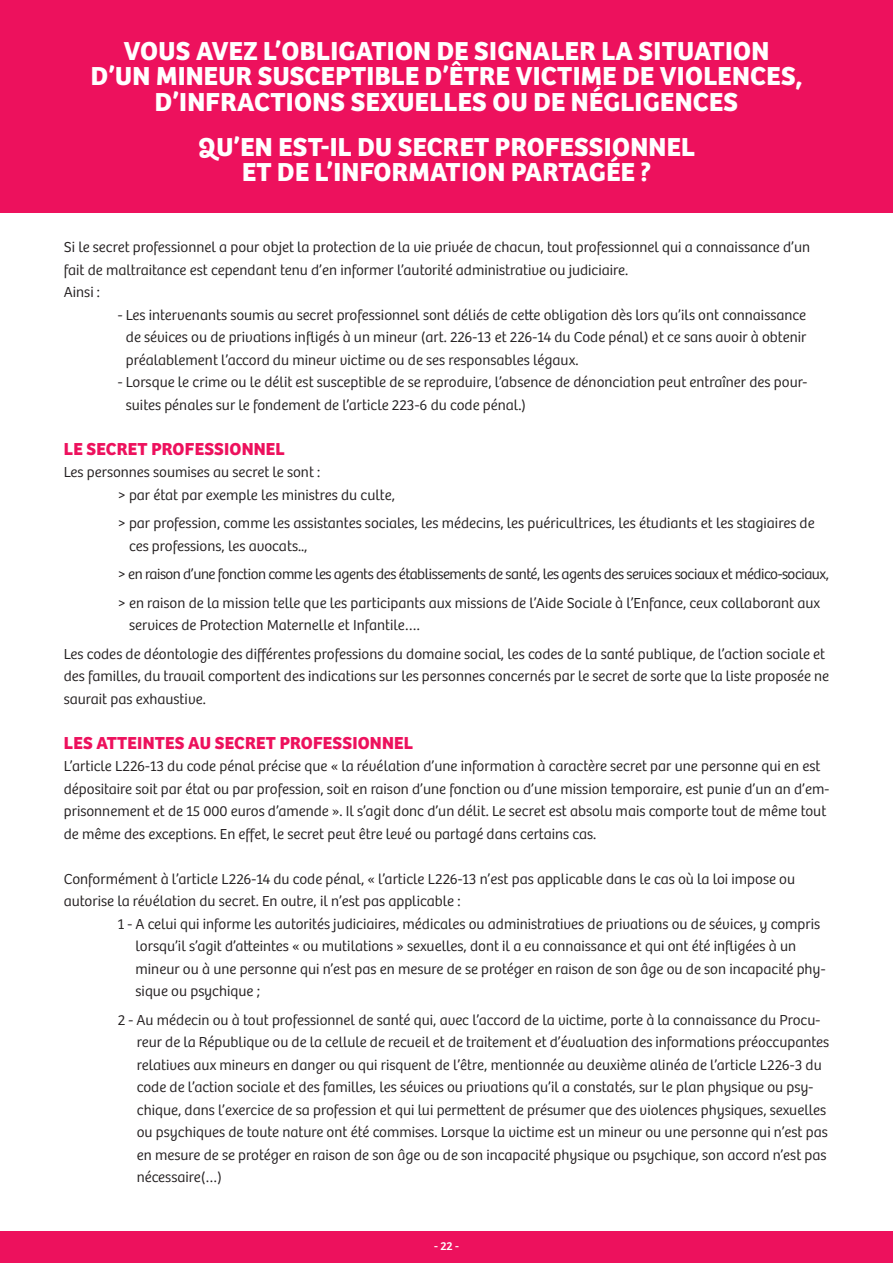
<style>
.page{position:relative;width:893px;height:1263px;background:#fff}
.page>*{position:absolute;margin:0;border:0;box-sizing:border-box;transform-origin:0 0}
.t1{font:700 27px/25.5px "Bree";letter-spacing:.01em;color:#fff;text-align:center}
.t2{font:700 18px "Bree";letter-spacing:.01em;color:#ed115d}
.t3{font:300 15px/22.5px "Bree";color:#231f20}
.t4{font:300 15px "Bree";letter-spacing:-.03em;color:#231f20}
.t5{font:12px "Bree";color:#fff}
</style>
<div class="page">
<div style="left:0;top:1231px;width:893px;height:32px;background:#ed115d"></div>
<div style="left:0;top:0;width:893px;height:213px;background:#ed115d"></div>
<p class="t1" style="left:91px;top:36px;width:713px">VOUS AVEZ L’OBLIGATION DE SIGNALER LA SITUATION<br>D’UN MINEUR SUSCEPTIBLE D’ÊTRE VICTIME DE VIOLENCES,<br>D’INFRACTIONS SEXUELLES OU DE NÉGLIGENCES</p>
<p class="t1" style="left:198px;top:132px;width:498px">QU’EN EST-IL DU SECRET PROFESSIONNEL</p>
<p class="t1" style="left:242px;top:157px;width:411px">ET DE L’INFORMATION PARTAGÉE ?</p>
<p class="t3" style="left:64px;top:235px;width:748px">Si le secret professionnel a pour objet la protection de la vie privée de chacun, tout professionnel qui a connaissance d’un fait de maltraitance est cependant tenu d’en informer l’autorité administrative ou judiciaire.</p>
<p class="t3" style="left:64px;top:280px;width:38px">Ainsi :</p>
<p class="t3" style="left:126px;top:302px;width:682px;text-align:justify;text-indent:-8px">- Les intervenants soumis au secret professionnel sont déliés de cette obligation dès lors qu’ils ont connaissance de sévices ou de privations infligés à un mineur (art. 226-13 et 226-14 du Code pénal) et ce sans avoir à obtenir préalablement l’accord du mineur victime ou de ses responsables légaux.</p>
<p class="t3" style="left:126px;top:370px;width:683px;text-indent:-8px">- Lorsque le crime ou le délit est susceptible de se reproduire, l’absence de dénonciation peut entraîner des pour&shy;suites pénales sur le fondement de l’article 223-6 du code pénal.)</p>
<p class="t2" style="left:64px;top:434px;width:222px">LE SECRET PROFESSIONNEL</p>
<p class="t3" style="left:64px;top:460px;width:258px">Les personnes soumises au secret le sont :</p>
<p class="t3" style="left:118px;top:482px;width:279px">&gt; par état par exemple les ministres du culte,</p>
<p class="t3" style="left:129px;top:511px;width:687px;text-indent:-11px">&gt; par profession, comme les assistantes sociales, les médecins, les puéricultrices, les étudiants et les stagiaires de ces professions, les avocats..,</p>
<p class="t4" style="left:118px;top:563px;width:713px">&gt; en raison d’une fonction comme les agents des établissements de santé, les agents des services sociaux et médico-sociaux,</p>
<p class="t3" style="left:129px;top:590px;width:693px;text-indent:-11px">&gt; en raison de la mission telle que les participants aux missions de l’Aide Sociale à l’Enfance, ceux collaborant aux services de Protection Maternelle et Infantile….</p>
<p class="t3" style="left:64px;top:641px;width:767px">Les codes de déontologie des différentes professions du domaine social, les codes de la santé publique, de l’action sociale et des familles, du travail comportent des indications sur les personnes concernés par le secret de sorte que la liste proposée ne saurait pas exhaustive.</p>
<p class="t2" style="left:64px;top:728px;width:351px">LES ATTEINTES AU SECRET PROFESSIONNEL</p>
<p class="t3" style="left:64px;top:754px;width:767px">L’article L226-13 du code pénal précise que « la révélation d’une information à caractère secret par une personne qui en est dépositaire soit par état ou par profession, soit en raison d’une fonction ou d’une mission temporaire, est punie d’un an d’em&shy;prisonnement et de 15 000 euros d’amende ». Il s’agit donc d’un délit. Le secret est absolu mais comporte tout de même tout de même des exceptions. En effet, le secret peut être levé ou partagé dans certains cas.</p>
<p class="t3" style="left:64px;top:866px;width:733px">Conformément à l’article L226-14 du code pénal, « l’article L226-13 n’est pas applicable dans le cas où la loi impose ou autorise la révélation du secret. En outre, il n’est pas applicable :</p>
<p class="t3" style="left:136px;top:911px;width:691px;text-indent:-18px">1 - A celui qui informe les autorités judiciaires, médicales ou administratives de privations ou de sévices, y compris lorsqu’il s’agit d’atteintes « ou mutilations » sexuelles, dont il a eu connaissance et qui ont été infligées à un mineur ou à une personne qui n’est pas en mesure de se protéger en raison de son âge ou de son incapacité phy&shy;sique ou psychique ;</p>
<p class="t3" style="left:137px;top:1007px;width:694px;text-indent:-19px">2 - Au médecin ou à tout professionnel de santé qui, avec l’accord de la victime, porte à la connaissance du Procu&shy;reur de la République ou de la cellule de recueil et de traitement et d’évaluation des informations préoccupantes relatives aux mineurs en danger ou qui risquent de l’être, mentionnée au deuxième alinéa de l’article L226-3 du code de l’action sociale et des familles, les sévices ou privations qu’il a constatés, sur le plan physique ou psy&shy;chique, dans l’exercice de sa profession et qui lui permettent de présumer que des violences physiques, sexuelles ou psychiques de toute nature ont été commises. Lorsque la victime est un mineur ou une personne qui n’est pas en mesure de se protéger en raison de son âge ou de son incapacité physique ou psychique, son accord n’est pas nécessaire(…)</p>
<p class="t5" style="left:434px;top:1237px;width:26px">- 22 -</p>
</div>
